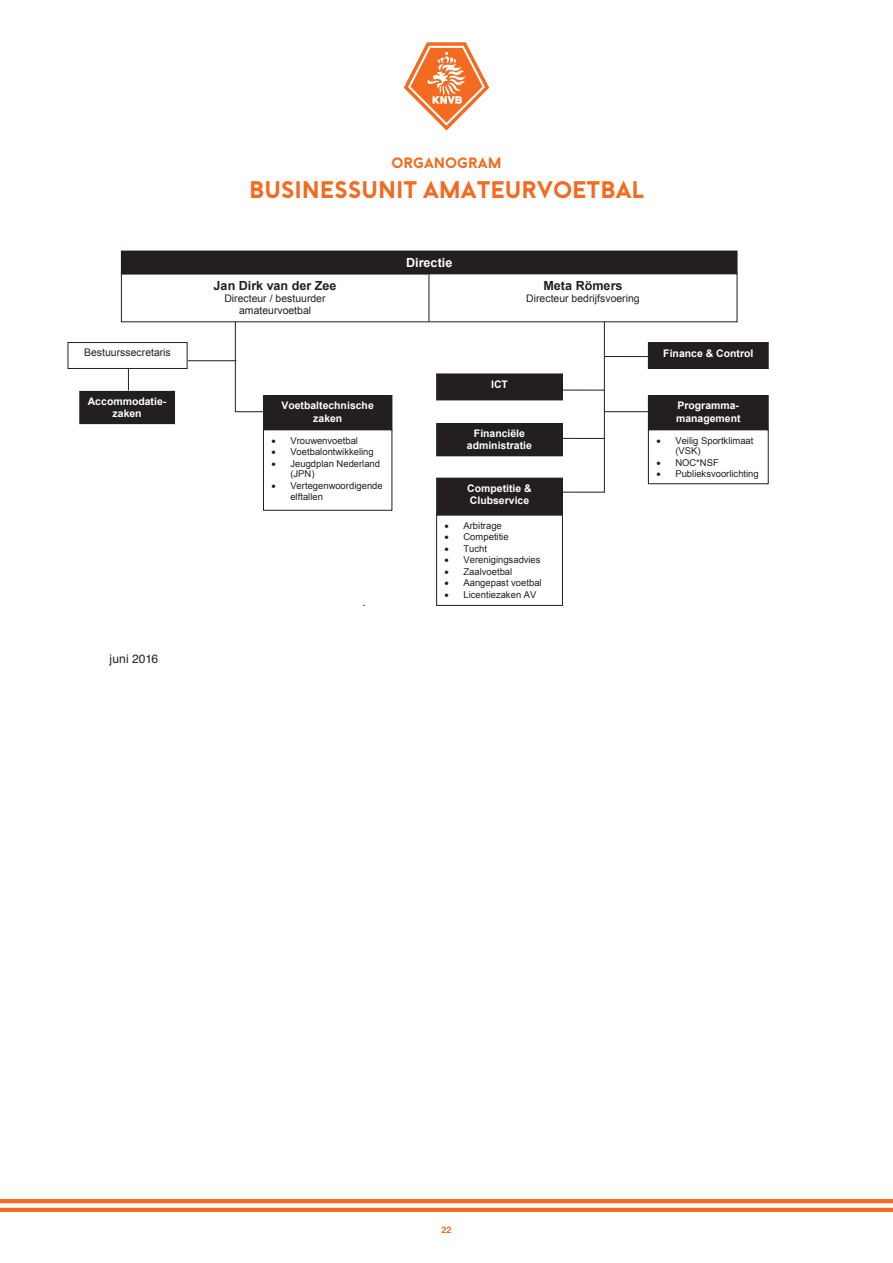
<style>
.page{position:relative;width:893px;height:1263px;background:#fff}
.page>*{position:absolute;margin:0;border:0;box-sizing:border-box;transform-origin:0 0}
.t1{font:700 24px "Baron FW";color:#f36a21}
.t2{font:700 15px "Baron FW";color:#f36a21}
.t3{font:700 12.6px "Arial";color:#231f20}
.t4{font:700 12.6px "Arial";color:#fff}
.t5{font:12px "Helvetica";letter-spacing:.01em;color:#231f20}
.t6{font:700 10.5px/12.5px "Arial";color:#fff;text-align:center}
.t7{font:10.5px/12px "Arial";color:#231f20;text-align:center}
.t8{font:9.45px/10.9px "Arial";letter-spacing:.005em;color:#231f20}
.t9{font:700 9px "Helvetica";color:#f36a21}
</style>
<div class="page">
<hr style="left:0;top:1208px;width:893px;height:4px;background:#f36a21">
<hr style="left:0;top:1199px;width:893px;height:4px;background:#f36a21">
<svg style="left:404px;top:43px;width:85px;height:87px"></svg>
<div style="left:121px;top:251px;width:616px;height:23px;background:#231f20"></div>
<div style="left:429px;top:273px;width:308px;height:49px;border:1px solid #231f20"></div>
<div style="left:648px;top:342px;width:120px;height:26px;background:#231f20"></div>
<div style="left:648px;top:342px;width:121px;height:27px;border:1px solid #231f20"></div>
<div style="left:263px;top:395px;width:129px;height:35px;background:#231f20"></div>
<div style="left:263px;top:429px;width:129px;height:82px;border:1px solid #231f20"></div>
<hr style="left:235px;top:322px;width:1px;height:90px;background:#231f20">
<hr style="left:179px;top:360px;width:57px;height:1px;background:#231f20">
<div style="left:68px;top:342px;width:119px;height:26px;background:#fff"></div>
<div style="left:68px;top:342px;width:120px;height:27px;border:1px solid #231f20"></div>
<div style="left:80px;top:391px;width:95px;height:33px;background:#231f20"></div>
<svg style="left:128px;top:368px;width:1px;height:22px"></svg>
<hr style="left:235px;top:411px;width:38px;height:1px;background:#231f20">
<hr style="left:604px;top:322px;width:1px;height:170px;background:#231f20">
<hr style="left:604px;top:356px;width:44px;height:1px;background:#231f20">
<hr style="left:562px;top:390px;width:42px;height:1px;background:#231f20">
<div style="left:437px;top:374px;width:125px;height:26px;background:#231f20"></div>
<hr style="left:562px;top:438px;width:42px;height:1px;background:#231f20">
<div style="left:437px;top:424px;width:125px;height:32px;background:#231f20"></div>
<div style="left:436px;top:423px;width:127px;height:33px;border:1px solid #231f20"></div>
<hr style="left:604px;top:411px;width:49px;height:1px;background:#231f20">
<div style="left:648px;top:396px;width:120px;height:34px;background:#231f20"></div>
<div style="left:648px;top:395px;width:121px;height:35px;border:1px solid #231f20"></div>
<div style="left:648px;top:429px;width:121px;height:55px;border:1px solid #231f20"></div>
<hr style="left:562px;top:492px;width:42px;height:1px;background:#231f20">
<div style="left:437px;top:478px;width:125px;height:37px;background:#231f20"></div>
<div style="left:436px;top:478px;width:127px;height:37px;border:1px solid #231f20"></div>
<div style="left:436px;top:515px;width:127px;height:91px;border:1px solid #231f20"></div>
<p class="t7" style="left:84px;top:347px;width:88px">Bestuurssecretaris</p>
<p class="t6" style="left:88px;top:396px;width:80px">Accommodatie&shy;zaken</p>
<p class="t5" style="left:110px;top:650px;width:50px">juni 2016</p>
<h2 class="t2" style="left:391px;top:155px;width:112px">ORGANOGRAM</h2>
<h1 class="t1" style="left:249px;top:177px;width:396px">BUSINESSUNIT AMATEURVOETBAL</h1>
<h3 class="t3" style="left:214px;top:277px;width:125px">Jan Dirk van der Zee</h3>
<p class="t7" style="left:224px;top:293px;width:103px">Directeur / bestuurder amateurvoetbal</p>
<p class="t6" style="left:281px;top:400px;width:94px">Voetbaltechnische zaken</p>
<p class="t8" style="left:271px;top:435px;width:88px">• Vrouwenvoetbal</p>
<p class="t8" style="left:271px;top:446px;width:104px">• Voetbalontwikkeling</p>
<p class="t8" style="left:290px;top:458px;width:91px;text-indent:-19px">• Jeugdplan Nederland (JPN)</p>
<p class="t8" style="left:290px;top:480px;width:94px;text-indent:-19px">• Vertegenwoordigende elftallen</p>
<h3 class="t4" style="left:406px;top:254px;width:48px">Directie</h3>
<h3 class="t3" style="left:543px;top:277px;width:81px">Meta Römers</h3>
<p class="t7" style="left:526px;top:293px;width:115px">Directeur bedrijfsvoering</p>
<p class="t6" style="left:491px;top:379px;width:18px">ICT</p>
<p class="t6" style="left:467px;top:428px;width:67px;line-height:12px">Financiële administratie</p>
<p class="t6" style="left:467px;top:482px;width:66px;text-align:left">Competitie &amp;<br>Clubservice</p>
<p class="t8" style="left:445px;top:520px;width:59px">• Arbitrage</p>
<p class="t8" style="left:445px;top:532px;width:66px">• Competitie</p>
<p class="t8" style="left:445px;top:543px;width:44px">• Tucht</p>
<p class="t8" style="left:445px;top:555px;width:97px">• Verenigingsadvies</p>
<p class="t8" style="left:445px;top:566px;width:69px">• Zaalvoetbal</p>
<p class="t8" style="left:445px;top:578px;width:99px">• Aangepast voetbal</p>
<p class="t8" style="left:445px;top:589px;width:93px">• Licentiezaken AV</p>
<p class="t6" style="left:663px;top:347px;width:92px">Finance &amp; Control</p>
<p class="t6" style="left:676px;top:400px;width:66px;text-align:left">Programma&shy;management</p>
<p class="t8" style="left:675px;top:435px;width:80px;text-indent:-19px">• Veilig Sportklimaat (VSK)</p>
<p class="t8" style="left:656px;top:457px;width:64px">• NOC*NSF</p>
<p class="t8" style="left:656px;top:469px;width:104px">• Publieksvoorlichting</p>
<p class="t9" style="left:441px;top:1223px;width:12px">22</p>
</div>
